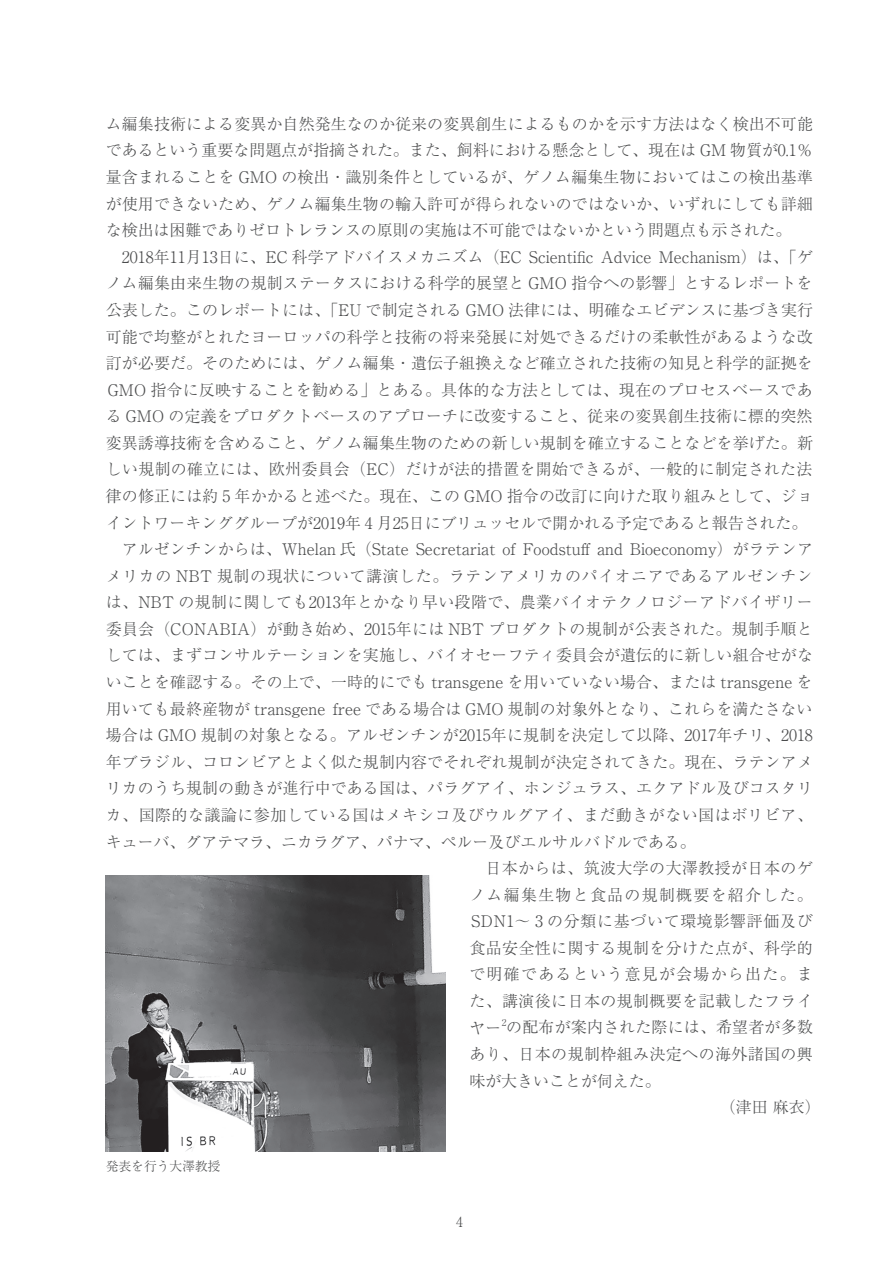
<style>
.page{position:relative;width:893px;height:1263px;background:#fff}
.page>*{position:absolute;margin:0;border:0;box-sizing:border-box;transform-origin:0 0}
.t1{font:15.9px/26.5px "Ryumin Pro Light 90 msp RKSJ H";letter-spacing:.01em;color:#4b4c4d;text-align:justify}
.t2{font:15.9px "Ryumin Pro Light 90 msp RKSJ H";letter-spacing:.03em;color:#4b4c4d}
.t3{font:15.9px "Ryumin Pro Light 90 msp RKSJ H";letter-spacing:.04em;color:#4b4c4d}
.t4{font:15.9px "Ryumin Pro Light 90 msp RKSJ H";letter-spacing:.08em;color:#4b4c4d}
.t5{font:15.9px "Ryumin Pro Light 90 msp RKSJ H";letter-spacing:.045em;color:#4b4c4d}
.t6{font:13.8px "Ryumin Pro Light 90 msp RKSJ H";color:#4b4c4d}
.t7{font:12.75px "Ryumin Pro Light 90 msp RKSJ H";color:#4b4c4d}
.t8{font:9.3px "Ryumin Pr 5 Light 90 msp RKSJ H";color:#4b4c4d}
.s1{font-family:"Ryumin Pr 5 Light 90 msp RKSJ H"}
</style>
<div class="page">
<img style="left:106px;top:875px;width:340px;height:276px">
<p class="t1" style="left:106px;top:113px;width:709px">ム編集技術による変異か自然発生なのか従来の変異創生によるものかを示す方法はなく検出不可能であるという重要な問題点が指摘された。また、飼料における懸念として、現在は GM 物質が<span class="s1">0</span>.<span class="s1">1</span>％量含まれることを GMO の検出・識別条件としているが、ゲノム編集生物においてはこの検出基準が使用できないため、ゲノム編集生物の輸入許可が得られないのではないか、いずれにしても詳細な検出は困難でありゼロトレランスの原則の実施は不可能ではないかという問題点も示された。</p>
<p class="t1" style="left:122px;top:246px;width:692px">2018年11月13日に、EC 科学アドバイスメカニズム（EC Scientific Advice Mechanism）は、「ゲ</p>
<p class="t1" style="left:106px;top:272px;width:708px">ノム編集由来生物の規制ステータスにおける科学的展望と GMO 指令への影響」とするレポートを</p>
<p class="t1" style="left:106px;top:299px;width:709px">公表した。このレポートには、「EU で制定される GMO 法律には、明確なエビデンスに基づき実行</p>
<p class="t1" style="left:106px;top:325px;width:709px">可能で均整がとれたヨーロッパの科学と技術の将来発展に対処できるだけの柔軟性があるような改</p>
<p class="t1" style="left:106px;top:352px;width:708px">訂が必要だ。そのためには、ゲノム編集・遺伝子組換えなど確立された技術の知見と科学的証拠を</p>
<p class="t1" style="left:108px;top:379px;width:706px">GMO 指令に反映することを勧める」とある。具体的な方法としては、現在のプロセスベースであ</p>
<p class="t1" style="left:106px;top:405px;width:708px">る GMO の定義をプロダクトベースのアプローチに改変すること、従来の変異創生技術に標的突然</p>
<p class="t1" style="left:106px;top:432px;width:709px">変異誘導技術を含めること、ゲノム編集生物のための新しい規制を確立することなどを挙げた。新</p>
<p class="t1" style="left:106px;top:458px;width:708px">しい規制の確立には、欧州委員会（EC）だけが法的措置を開始できるが、一般的に制定された法</p>
<p class="t1" style="left:106px;top:485px;width:709px">律の修正には約 <span class="s1">5</span> 年かかると述べた。現在、この GMO 指令の改訂に向けた取り組みとして、ジョ</p>
<p class="t1" style="left:106px;top:512px;width:703px">イントワーキンググループが2019年 <span class="s1">4</span> 月25日にブリュッセルで開かれる予定であると報告された。</p>
<p class="t1" style="left:122px;top:538px;width:693px">アルゼンチンからは、Whelan 氏（State Secretariat of Foodstuff and Bioeconomy）がラテンア</p>
<p class="t3" style="left:106px;top:570px;width:709px">メリカの NBT 規制の現状について講演した。ラテンアメリカのパイオニアであるアルゼンチン</p>
<p class="t1" style="left:106px;top:591px;width:708px">は、NBT の規制に関しても2013年とかなり早い段階で、農業バイオテクノロジーアドバイザリー</p>
<p class="t1" style="left:106px;top:618px;width:708px">委員会（CONABIA）が動き始め、2015年には NBT プロダクトの規制が公表された。規制手順と</p>
<p class="t1" style="left:106px;top:644px;width:709px">しては、まずコンサルテーションを実施し、バイオセーフティ委員会が遺伝的に新しい組合せがな</p>
<p class="t1" style="left:106px;top:671px;width:708px">いことを確認する。その上で、一時的にでも transgene を用いていない場合、または transgene を</p>
<p class="t1" style="left:106px;top:698px;width:708px">用いても最終産物が transgene free である場合は GMO 規制の対象外となり、これらを満たさない</p>
<p class="t1" style="left:106px;top:724px;width:709px">場合は GMO 規制の対象となる。アルゼンチンが2015年に規制を決定して以降、2017年チリ、2018</p>
<p class="t1" style="left:106px;top:751px;width:709px">年ブラジル、コロンビアとよく似た規制内容でそれぞれ規制が決定されてきた。現在、ラテンアメ</p>
<p class="t1" style="left:106px;top:777px;width:709px">リカのうち規制の動きが進行中である国は、パラグアイ、ホンジュラス、エクアドル及びコスタリ</p>
<p class="t2" style="left:106px;top:809px;width:709px">カ、国際的な議論に参加している国はメキシコ及びウルグアイ、まだ動きがない国はボリビア、</p>
<p class="t1" style="left:106px;top:830px;width:591px">キューバ、グアテマラ、ニカラグア、パナマ、ペルー及びエルサルバドルである。</p>
<p class="t2" style="left:485px;top:862px;width:329px">日本からは、筑波大学の大澤教授が日本のゲ</p>
<p class="t4" style="left:469px;top:889px;width:345px">ノム編集生物と食品の規制概要を紹介した。</p>
<p class="t5" style="left:471px;top:915px;width:343px">SDN<span class="s1">1</span>～ <span class="s1">3</span> の分類に基づいて環境影響評価及び</p>
<p class="t1" style="left:469px;top:937px;width:345px">食品安全性に関する規制を分けた点が、科学的</p>
<p class="t4" style="left:469px;top:969px;width:345px">で明確であるという意見が会場から出た。ま</p>
<p class="t1" style="left:469px;top:990px;width:345px">た、講演後に日本の規制概要を記載したフライ</p>
<p class="t1" style="left:469px;top:1016px;width:345px">ヤーの配布が案内された際には、希望者が多数</p>
<p class="t8" style="left:502px;top:1019px;width:6px">2</p>
<p class="t1" style="left:469px;top:1043px;width:345px">あり、日本の規制枠組み決定への海外諸国の興</p>
<p class="t1" style="left:469px;top:1070px;width:193px">味が大きいことが伺えた。</p>
<p class="t1" style="left:720px;top:1096px;width:102px">（津田 麻衣）</p>
<p class="t7" style="left:106px;top:1161px;width:116px">発表を行う大澤教授</p>
<p class="t6" style="left:456px;top:1217px;width:8px">4</p>
</div>
